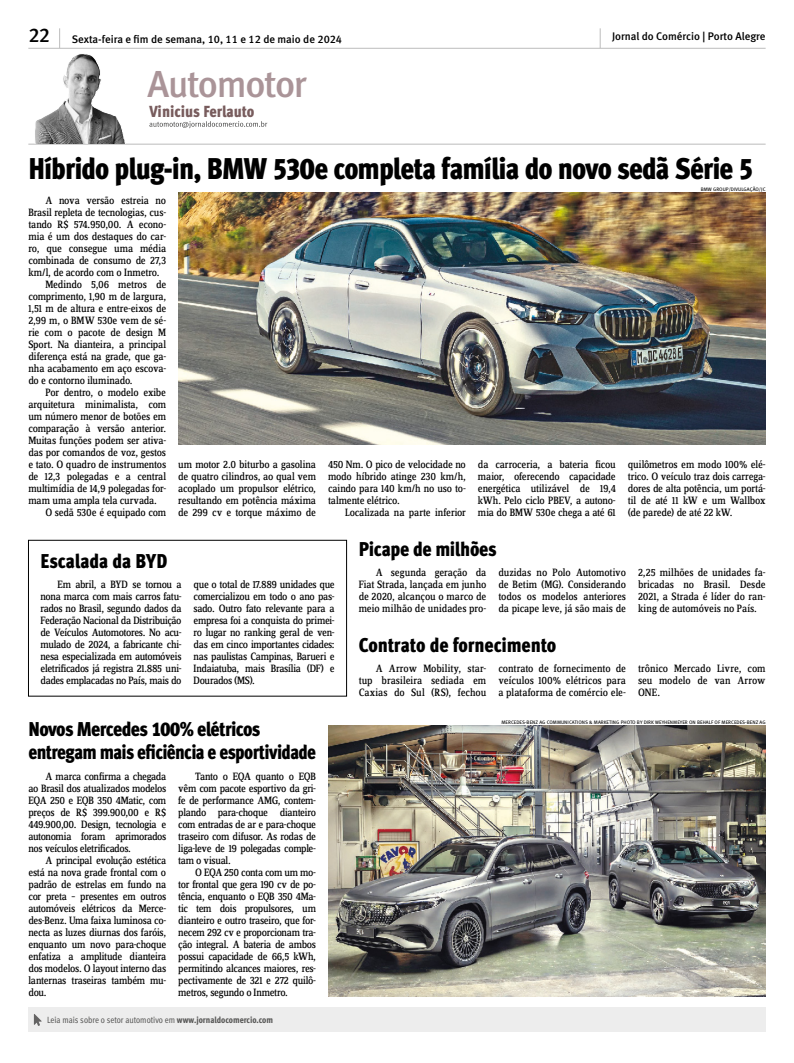
<style>
.page{position:relative;width:794px;height:1063px;background:#fff}
.page>*{position:absolute;margin:0;border:0;box-sizing:border-box;transform-origin:0 0}
.t1{font:37.6px "Meta Medium LF";letter-spacing:-.035em;color:#aa9498}
.TÍTULO_Principal{font:30px "Meta Cond Black LF";letter-spacing:-.03em;color:#000}
.TÍTULO_Secundárias{font:20px/23px "Meta Cond Black LF";letter-spacing:-.025em;color:#000}
.t2{font:19.9px "Meta Medium LF";color:#000}
.t3{font:16px "Meta Cond Black LF";color:#785c5d}
.TEXTO__Automotor{font:11px/12px "Zine Serif Dis";letter-spacing:-.015em;color:#000;text-align:justify}
.Cabeçalho{font:11px "Meta Medium LF";color:#000}
.t4{font:9px "Meta Cond Book LF";color:#575756}
.Crédito{font:5px "Meta Book Caps";color:#000}
.s1{font-family:"Meta Cond";font-weight:800}
</style>
<div class="page">
<hr style="left:28px;top:48px;width:737px;height:1px;background:#bcbcbc">
<svg style="left:149px;top:121px;width:118px;height:7px"></svg>
<hr style="left:28px;top:144px;width:737px;height:1px;background:#bcbcbc">
<div style="left:28px;top:1008px;width:737px;height:24px;background:#ededed"></div>
<svg style="left:34px;top:1014px;width:8px;height:12px"></svg>
<svg style="left:600px;top:28px;width:1px;height:20px"></svg>
<svg style="left:34px;top:28px;width:96px;height:116px"></svg>
<img style="left:178px;top:192px;width:587px;height:252px">
<img style="left:328px;top:725px;width:437px;height:271px">
<div style="left:28px;top:540px;width:319px;height:156px;border:1px solid #000"></div>
<p class="t2" style="left:28px;top:24px;width:23px">22</p>
<p class="Cabeçalho" style="left:72px;top:32px;width:272px">Sexta-feira e fim de semana, 10, 11 e 12 de maio de 2024</p>
<p class="Cabeçalho" style="left:612px;top:30px;width:155px">Jornal do Comércio | Porto Alegre</p>
<h1 class="t1" style="left:147px;top:62px;width:161px">Automotor</h1>
<h3 class="t3" style="left:149px;top:102px;width:107px">Vinicius Ferlauto</h3>
<p class="TÍTULO_Principal" style="left:28px;top:150px;width:726px">Híbrido plug-in, BMW 530e completa família do novo sedã Série 5</p>
<p class="TEXTO__Automotor" style="left:28px;top:195px;width:139px;text-indent:17px">A nova versão estreia no Brasil repleta de tecnologias, cus&shy;tando R$ 574.950,00. A econo&shy;mia é um dos destaques do car&shy;ro, que consegue uma média combinada de consumo de 27,3 km/l, de acordo com o Inmetro.</p>
<p class="TEXTO__Automotor" style="left:28px;top:279px;width:139px;text-indent:17px">Medindo 5,06 metros de comprimento, 1,90 m de largura, 1,51 m de altura e entre-eixos de 2,99 m, o BMW 530e vem de sé&shy;rie com o pacote de design M Sport. Na dianteira, a principal diferença está na grade, que ga&shy;nha acabamento em aço escova&shy;do e contorno iluminado.</p>
<p class="TEXTO__Automotor" style="left:28px;top:387px;width:139px;text-indent:17px">Por dentro, o modelo exibe arquitetura minimalista, com um número menor de botões em comparação à versão anterior.<br>Muitas funções podem ser ativa&shy;das por comandos de voz, gestos e tato. O quadro de instrumentos de 12,3 polegadas e a central multimídia de 14,9 polegadas for&shy;mam uma ampla tela curvada.</p>
<p class="TEXTO__Automotor" style="left:45px;top:507px;width:122px">O sedã 530e é equipado com</p>
<p class="Crédito" style="left:701px;top:186px;width:66px">BMW GROUP/DIVULGAÇÃO/JC</p>
<p class="TEXTO__Automotor" style="left:178px;top:459px;width:139px">um motor 2.0 biturbo a gasolina de quatro cilindros, ao qual vem acoplado um propulsor elétrico, resultando em potência máxima de 299 cv e torque máximo de</p>
<p class="TEXTO__Automotor" style="left:328px;top:459px;width:139px">450 Nm. O pico de velocidade no modo híbrido atinge 230 km/h, caindo para 140 km/h no uso to&shy;talmente elétrico.</p>
<p class="TEXTO__Automotor" style="left:478px;top:459px;width:139px">da carroceria, a bateria ficou maior, oferecendo capacidade energética utilizável de 19,4 kWh. Pelo ciclo PBEV, a autono&shy;mia do BMW 530e chega a até 61</p>
<p class="TEXTO__Automotor" style="left:628px;top:459px;width:139px">quilômetros em modo 100% elé&shy;trico. O veículo traz dois carrega&shy;dores de alta potência, um portá&shy;til de até 11 kW e um Wallbox (de parede) de até 22 kW.</p>
<p class="TEXTO__Automotor" style="left:345px;top:507px;width:122px">Localizada na parte inferior</p>
<p class="TÍTULO_Secundárias" style="left:40px;top:549px;width:128px">Escalada da BYD</p>
<p class="TEXTO__Automotor" style="left:40px;top:579px;width:143px;text-indent:17px">Em abril, a BYD se tornou a nona marca com mais carros fatu&shy;rados no Brasil, segundo dados da Federação Nacional da Distribuição de Veículos Automotores. No acu&shy;mulado de 2024, a fabricante chi&shy;nesa especializada em automóveis eletrificados já registra 21.885 uni&shy;dades emplacadas no País, mais do</p>
<p class="TEXTO__Automotor" style="left:194px;top:579px;width:143px">que o total de 17.889 unidades que comercializou em todo o ano pas&shy;sado. Outro fato relevante para a empresa foi a conquista do primei&shy;ro lugar no ranking geral de ven&shy;das em cinco importantes cidades: nas paulistas Campinas, Barueri e Indaiatuba, mais Brasília (DF) e Dourados (MS).</p>
<p class="TÍTULO_Secundárias" style="left:28px;top:717px;width:289px">Novos Mercedes 100% elétricos entregam mais eficiência e esportividade</p>
<p class="TEXTO__Automotor" style="left:28px;top:771px;width:139px;text-indent:17px">A marca confirma a chegada ao Brasil dos atualizados modelos EQA 250 e EQB 350 4Matic, com preços de R$ 399.900,00 e R$ 449.900,00. Design, tecnologia e autonomia foram aprimorados nos veículos eletrificados.</p>
<p class="TEXTO__Automotor" style="left:28px;top:855px;width:139px;text-indent:17px">A principal evolução estética está na nova grade frontal com o padrão de estrelas em fundo na cor preta – presentes em outros automóveis elétricos da Merce&shy;des-Benz. Uma faixa luminosa co&shy;necta as luzes diurnas dos faróis, enquanto um novo para-choque enfatiza a amplitude dianteira dos modelos. O layout interno das lanternas traseiras também mu&shy;dou.</p>
<p class="TEXTO__Automotor" style="left:178px;top:771px;width:139px;text-indent:17px">Tanto o EQA quanto o EQB vêm com pacote esportivo da gri&shy;fe de performance AMG, contem&shy;plando para-choque dianteiro com entradas de ar e para-choque traseiro com difusor. As rodas de liga-leve de 19 polegadas comple&shy;tam o visual.</p>
<p class="TEXTO__Automotor" style="left:178px;top:867px;width:139px;text-indent:17px">O EQA 250 conta com um mo&shy;tor frontal que gera 190 cv de po&shy;tência, enquanto o EQB 350 4Ma&shy;tic tem dois propulsores, um dianteiro e outro traseiro, que for&shy;necem 292 cv e proporcionam tra&shy;ção integral. A bateria de ambos possui capacidade de 66,5 kWh, permitindo alcances maiores, res&shy;pectivamente de 321 e 272 quilô&shy;metros, segundo o Inmetro.</p>
<p class="t4" style="left:47px;top:1015px;width:227px">Leia mais sobre o setor automotivo em <span class="s1">www.jornaldocomercio.com</span></p>
<p class="TÍTULO_Secundárias" style="left:359px;top:537px;width:139px">Picape de milhões</p>
<p class="TEXTO__Automotor" style="left:359px;top:567px;width:129px;text-indent:17px">A segunda geração da Fiat Strada, lançada em junho de 2020, alcançou o marco de meio milhão de unidades pro-</p>
<p class="TEXTO__Automotor" style="left:498px;top:567px;width:129px">duzidas no Polo Automotivo de Betim (MG). Considerando todos os modelos anteriores da picape leve, já são mais de</p>
<p class="TEXTO__Automotor" style="left:638px;top:567px;width:129px">2,25 milhões de unidades fa&shy;bricadas no Brasil. Desde 2021, a Strada é líder do ran&shy;king de automóveis no País.</p>
<p class="TÍTULO_Secundárias" style="left:359px;top:633px;width:199px">Contrato de fornecimento</p>
<p class="TEXTO__Automotor" style="left:359px;top:663px;width:129px;text-indent:17px">A Arrow Mobility, star&shy;tup brasileira sediada em Caxias do Sul (RS), fechou</p>
<p class="TEXTO__Automotor" style="left:498px;top:663px;width:129px">contrato de fornecimento de veículos 100% elétricos para a plataforma de comércio ele-</p>
<p class="TEXTO__Automotor" style="left:638px;top:663px;width:129px">trônico Mercado Livre, com seu modelo de van Arrow ONE.</p>
<p class="Crédito" style="left:501px;top:720px;width:266px">MERCEDES-BENZ AG COMMUNICATIONS &amp; MARKETING PHOTO BY DIRK WEYHENMEYER ON BEHALF OF MERCEDES-BENZ AG</p>
</div>
